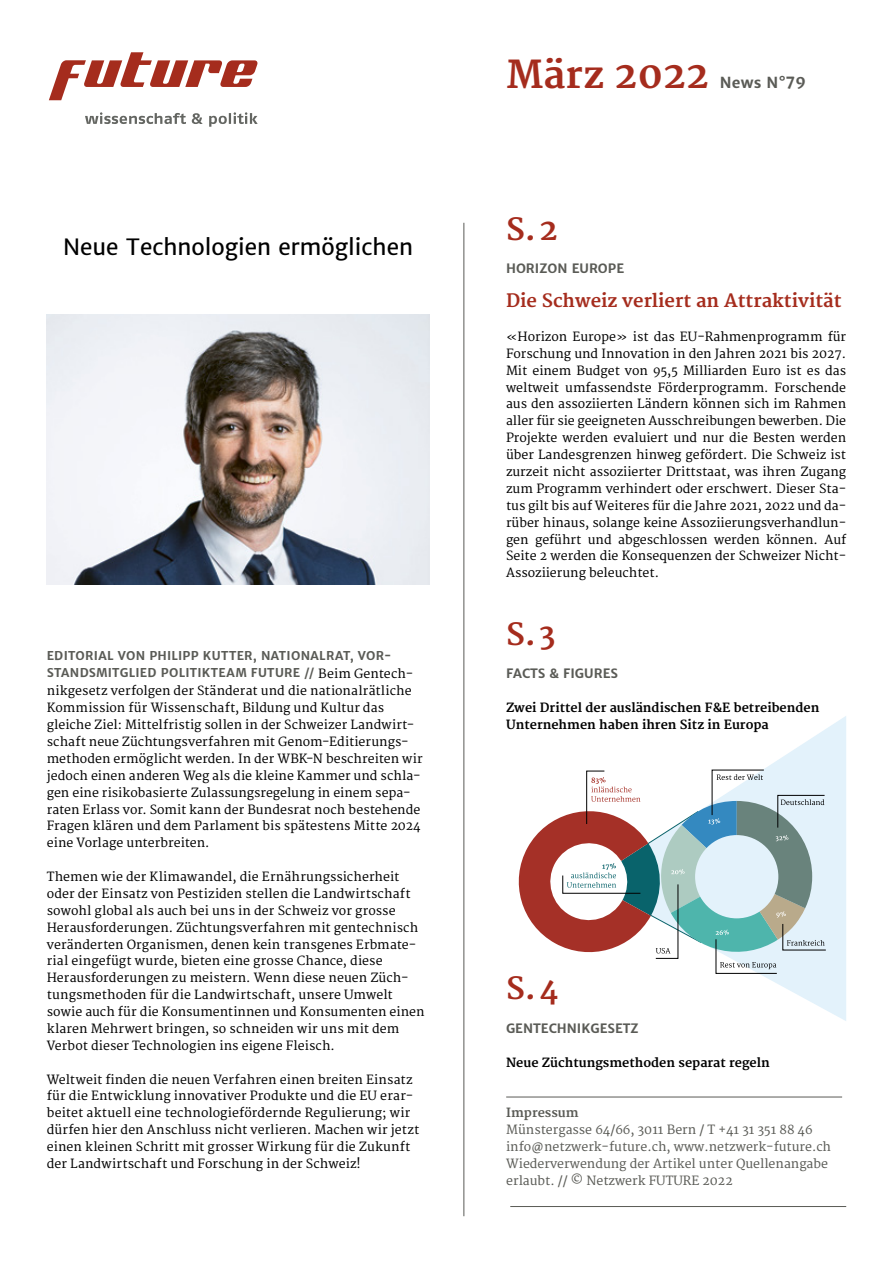
<style>
.page{position:relative;width:893px;height:1263px;background:#fff}
.page>*{position:absolute;margin:0;border:0;box-sizing:border-box;transform-origin:0 0}
.t1{font:700 37.5px "Merriweather";letter-spacing:.01em;color:#a52c1d}
.t2{font:700 30px "Merriweather";color:#a52c1d}
.t3{font:22.5px "Merriweather Sans";color:#000}
.t4{font:700 18px "Merriweather";color:#a52c1d}
.t5{font:700 15px "Merriweather Sans";letter-spacing:.01em;color:#5a5b56}
.t6{font:700 12.75px "Merriweather Sans";color:#5a5b56}
.t7{font:12.3px/17px "Merriweather";letter-spacing:.005em;color:#000}
.t8{font:12.3px/17px "Merriweather";color:#5a5b56}
.t9{font:700 12.3px/17px "Merriweather";color:#000}
.t10{font:700 12.3px "Merriweather";color:#5a5b56}
.t11{font:700 12px/16.8px "Merriweather Sans";letter-spacing:.02em;color:#5a5b56}
.s1{font-family:"Merriweather";font-weight:400;font-size:12.3px;color:#000}
</style>
<div class="page">
<img style="left:47px;top:315px;width:382px;height:270px">
<svg style="left:49px;top:52px;width:209px;height:48px"></svg>
<svg style="left:85px;top:112px;width:173px;height:15px"></svg>
<hr style="left:463px;top:223px;width:1px;height:993px;background:#5a5b56">
<svg style="left:711px;top:716px;width:135px;height:305px"></svg>
<svg style="left:518px;top:770px;width:308px;height:203px"></svg>
<hr style="left:510px;top:1206px;width:336px;height:1px;background:#5a5b56">
<hr style="left:506px;top:1097px;width:336px;height:1px;background:#5a5b56">
<h3 class="t3" style="left:63px;top:233px;width:352px">Neue Technologien ermöglichen</h3>
<p class="t11" style="left:47px;top:647px;width:368px">EDITORIAL VON PHILIPP KUTTER, NATIONALRAT, VOR-<br>STANDSMITGLIED POLITIKTEAM FUTURE // <span class="s1">Beim Gentech-</span></p>
<p class="t7" style="left:47px;top:683px;width:377px">nikgesetz verfolgen der Ständerat und die nationalrätliche Kommission für Wissenschaft, Bildung und Kultur das gleiche Ziel: Mittelfristig sollen in der Schweizer Landwirt&shy;schaft neue Züchtungsverfahren mit Genom-Editierungs&shy;methoden ermöglicht werden. In der WBK-N beschreiten wir jedoch einen anderen Weg als die kleine Kammer und schla&shy;gen eine risikobasierte Zulassungsregelung in einem sepa&shy;raten Erlass vor. Somit kann der Bundesrat noch bestehende Fragen klären und dem Parlament bis spätestens Mitte 2024 eine Vorlage unterbreiten.</p>
<p class="t7" style="left:47px;top:869px;width:379px">Themen wie der Klimawandel, die Ernährungssicherheit oder der Einsatz von Pestiziden stellen die Landwirtschaft sowohl global als auch bei uns in der Schweiz vor grosse Herausforderungen. Züchtungsverfahren mit gentechnisch veränderten Organismen, denen kein transgenes Erbmate&shy;rial eingefügt wurde, bieten eine grosse Chance, diese Herausforderungen zu meistern. Wenn diese neuen Züch&shy;tungsmethoden für die Landwirtschaft, unsere Umwelt sowie auch für die Konsumentinnen und Konsumenten einen klaren Mehrwert bringen, so schneiden wir uns mit dem Verbot dieser Technologien ins eigene Fleisch.</p>
<p class="t7" style="left:47px;top:1071px;width:374px">Weltweit finden die neuen Verfahren einen breiten Einsatz für die Entwicklung innovativer Produkte und die EU erar&shy;beitet aktuell eine technologiefördernde Regulierung; wir dürfen hier den Anschluss nicht verlieren. Machen wir jetzt einen kleinen Schritt mit grosser Wirkung für die Zukunft der Landwirtschaft und Forschung in der Schweiz!</p>
<h1 class="t1" style="left:506px;top:52px;width:205px">März 2022</h1>
<p class="t5" style="left:720px;top:73px;width:87px">News N°79</p>
<h2 class="t2" style="left:506px;top:211px;width:53px">S.2</h2>
<p class="t6" style="left:506px;top:261px;width:120px">HORIZON EUROPE</p>
<h3 class="t4" style="left:506px;top:290px;width:337px">Die Schweiz verliert an Attraktivität</h3>
<p class="t7" style="left:506px;top:329px;width:342px;text-align:justify">«Horizon Europe» ist das EU-Rahmenprogramm für Forschung und Innovation in den Jahren 2021 bis 2027.<br>Mit einem Budget von 95,5 Milliarden Euro ist es das weltweit umfassendste Förderprogramm. Forschende aus den assoziierten Ländern können sich im Rahmen aller für sie geeigneten Ausschreibungen bewerben. Die Projekte werden evaluiert und nur die Besten werden über Landesgrenzen hinweg gefördert. Die Schweiz ist zurzeit nicht assoziierter Drittstaat, was ihren Zugang zum Programm verhindert oder erschwert. Dieser Sta&shy;tus gilt bis auf Weiteres für die Jahre 2021, 2022 und da&shy;rüber hinaus, solange keine Assoziierungsverhandlun&shy;gen geführt und abgeschlossen werden können. Auf Seite 2 werden die Konsequenzen der Schweizer Nicht-Assoziierung beleuchtet.</p>
<h2 class="t2" style="left:506px;top:616px;width:51px">S.3</h2>
<p class="t6" style="left:506px;top:666px;width:113px">FACTS &amp; FIGURES</p>
<p class="t9" style="left:506px;top:700px;width:315px">Zwei Drittel der ausländischen F&amp;E betreibenden<br>Unternehmen haben ihren Sitz in Europa</p>
<h2 class="t2" style="left:506px;top:971px;width:54px">S.4</h2>
<p class="t6" style="left:506px;top:1020px;width:134px">GENTECHNIKGESETZ</p>
<p class="t9" style="left:506px;top:1054px;width:265px">Neue Züchtungsmethoden separat regeln</p>
<p class="t10" style="left:506px;top:1106px;width:74px">Impressum</p>
<p class="t8" style="left:506px;top:1122px;width:326px">Münstergasse 64/66, 3011 Bern / T +41 31 351 88 46 info@netzwerk-future.ch, www.netzwerk-future.ch Wiederverwendung der Artikel unter Quellenangabe erlaubt. // © Netzwerk FUTURE 2022</p>
</div>
